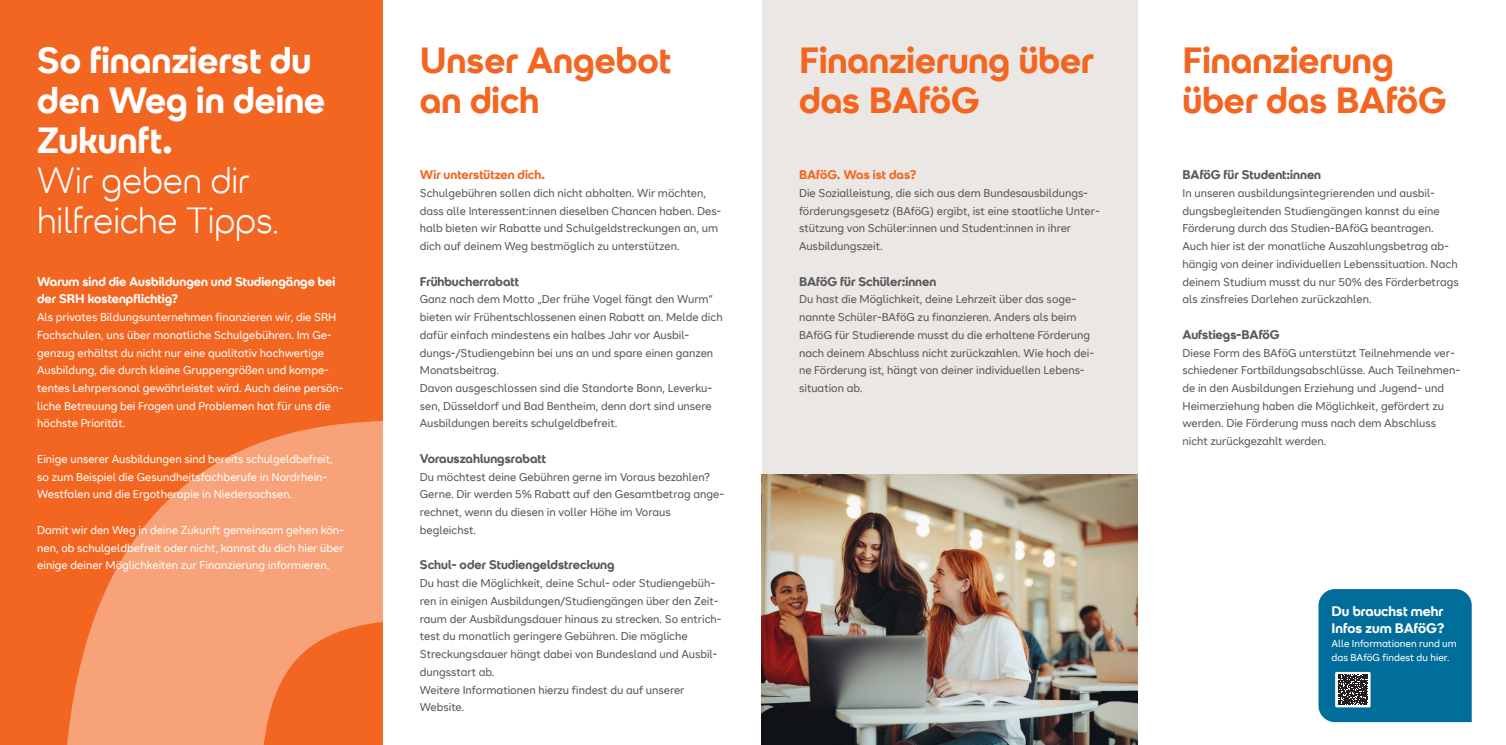
<style>
.page{position:relative;width:1506px;height:745px;background:#fff}
.page>*{position:absolute;margin:0;border:0;box-sizing:border-box;transform-origin:0 0}
.SRH_BI_FL_Headline_L{font:700 36.25px/40px "SRH Headline";color:#f36621}
.SRH_BI_FL_Headline_L-2{font:700 36.25px/40px "SRH Headline";color:#fff}
.SRH_BI_FL_Headline_B{font:700 13.75px/17.5px "SRH Headline";color:#fff}
.SRH_BI_FL_Subheadlin{font:700 12.5px "SRH Headline";color:#57585a}
.SRH_BI_FL_Subheadlin-2{font:700 12.5px/17.8px "SRH Headline";color:#fff}
.SRH_BI_FL_Subheadlin-3{font:700 12.5px "SRH Headline";color:#f36621}
.SRH_BI_FL_Copy_105x2{font:700 12.5px "SRH Headline";color:#57585a}
.SRH_BI_FL_Copy_105x2-2{font:11.25px/17.8px "SRH Text";color:#57585a}
.SRH_BI_FL_Copy_105x2-3{font:11.25px/17.8px "SRH Text";color:#fff}
.SRH_BI_FL_Copy_Box_1{font:10px/13.8px "SRH Text";color:#fff}
.s1{font-weight:300}
</style>
<div class="page">
<div style="left:762px;top:0;width:375px;height:744px;background:#ebe7e4"></div>
<div style="left:0;top:0;width:383px;height:744px;background:#f36621"></div>
<svg style="left:1318px;top:589px;width:154px;height:132px;background:#0b6f99"></svg>
<svg style="left:67px;top:421px;width:316px;height:323px;fill:#f7a278"></svg>
<img style="left:762px;top:474px;width:375px;height:270px">
<p class="SRH_BI_FL_Headline_L-2" style="left:37px;top:40px;width:290px">So finanzierst du den Weg in deine<br>Zukunft.<br><span class="s1">Wir geben dir hilfreiche Tipps.</span></p>
<p class="SRH_BI_FL_Subheadlin-2" style="left:37px;top:272px;width:300px">Warum sind die Ausbildungen und Studiengänge bei der SRH kostenpflichtig?</p>
<p class="SRH_BI_FL_Copy_105x2-3" style="left:37px;top:308px;width:308px">Als privates Bildungsunternehmen finanzieren wir, die SRH Fachschulen, uns über monatliche Schulgebühren. Im Ge&shy;genzug erhältst du nicht nur eine qualitativ hochwertige Ausbildung, die durch kleine Gruppengrößen und kompe&shy;tentes Lehrpersonal gewährleistet wird. Auch deine persön&shy;liche Betreuung bei Fragen und Problemen hat für uns die höchste Priorität.</p>
<p class="SRH_BI_FL_Copy_105x2-3" style="left:37px;top:450px;width:297px">Einige unserer Ausbildungen sind bereits schulgeldbefreit, so zum Beispiel die Gesundheitsfachberufe in Nordrhein-<br>Westfalen und die Ergotherapie in Niedersachsen.</p>
<p class="SRH_BI_FL_Copy_105x2-3" style="left:37px;top:521px;width:308px;text-align:justify">Damit wir den Weg in deine Zukunft gemeinsam gehen kön&shy;nen, ob schulgeldbefreit oder nicht, kannst du dich hier über einige deiner Möglichkeiten zur Finanzierung informieren.</p>
<p class="SRH_BI_FL_Headline_L" style="left:420px;top:40px;width:253px">Unser Angebot an dich</p>
<p class="SRH_BI_FL_Subheadlin-3" style="left:420px;top:167px;width:127px">Wir unterstützen dich.</p>
<p class="SRH_BI_FL_Copy_105x2-2" style="left:420px;top:184px;width:303px">Schulgebühren sollen dich nicht abhalten. Wir möchten, dass alle Interessent:innen dieselben Chancen haben. Des&shy;halb bieten wir Rabatte und Schulgeldstreckungen an, um dich auf deinem Weg bestmöglich zu unterstützen.</p>
<p class="SRH_BI_FL_Subheadlin" style="left:420px;top:274px;width:101px">Frühbucherrabatt</p>
<p class="SRH_BI_FL_Copy_105x2-2" style="left:420px;top:290px;width:304px">Ganz nach dem Motto „Der frühe Vogel fängt den Wurm“ bieten wir Frühentschlossenen einen Rabatt an. Melde dich dafür einfach mindestens ein halbes Jahr vor Ausbil&shy;dungs-/Studiengebinn bei uns an und spare einen ganzen Monatsbeitrag.</p>
<p class="SRH_BI_FL_Copy_105x2-2" style="left:420px;top:379px;width:294px;text-align:justify">Davon ausgeschlossen sind die Standorte Bonn, Leverku&shy;sen, Düsseldorf und Bad Bentheim, denn dort sind unsere Ausbildungen bereits schulgeldbefreit.</p>
<p class="SRH_BI_FL_Subheadlin" style="left:420px;top:451px;width:128px">Vorauszahlungsrabatt</p>
<p class="SRH_BI_FL_Copy_105x2-2" style="left:420px;top:467px;width:306px">Du möchtest deine Gebühren gerne im Voraus bezahlen?<br>Gerne. Dir werden 5% Rabatt auf den Gesamtbetrag ange&shy;rechnet, wenn du diesen in voller Höhe im Voraus begleichst.</p>
<p class="SRH_BI_FL_Subheadlin" style="left:420px;top:557px;width:196px">Schul- oder Studiengeldstreckung</p>
<p class="SRH_BI_FL_Copy_105x2-2" style="left:420px;top:574px;width:303px">Du hast die Möglichkeit, deine Schul- oder Studiengebüh&shy;ren in einigen Ausbildungen/Studiengängen über den Zeit&shy;raum der Ausbildungsdauer hinaus zu strecken. So entrich&shy;test du monatlich geringere Gebühren. Die mögliche Streckungsdauer hängt dabei von Bundesland und Ausbil&shy;dungsstart ab.</p>
<p class="SRH_BI_FL_Copy_105x2-2" style="left:420px;top:680px;width:266px">Weitere Informationen hierzu findest du auf unserer<br>Website.</p>
<p class="SRH_BI_FL_Headline_L" style="left:799px;top:40px;width:296px">Finanzierung über das BAföG</p>
<p class="SRH_BI_FL_Subheadlin-3" style="left:799px;top:167px;width:119px">BAföG. Was ist das?</p>
<p class="SRH_BI_FL_Copy_105x2-2" style="left:799px;top:184px;width:302px">Die Sozialleistung, die sich aus dem Bundesausbildungs&shy;förderungsgesetz (BAföG) ergibt, ist eine staatliche Unter&shy;stützung von Schüler:innen und Student:innen in ihrer Ausbildungszeit.</p>
<p class="SRH_BI_FL_Subheadlin" style="left:799px;top:274px;width:139px">BAföG für Schüler:innen</p>
<p class="SRH_BI_FL_Copy_105x2-2" style="left:799px;top:290px;width:297px">Du hast die Möglichkeit, deine Lehrzeit über das soge&shy;nannte Schüler-BAföG zu finanzieren. Anders als beim BAföG für Studierende musst du die erhaltene Förderung nach deinem Abschluss nicht zurückzahlen. Wie hoch dei&shy;ne Förderung ist, hängt von deiner individuellen Lebens&shy;situation ab.</p>
<p class="SRH_BI_FL_Headline_L" style="left:1182px;top:40px;width:266px">Finanzierung über das BAföG</p>
<p class="SRH_BI_FL_Copy_105x2" style="left:1182px;top:167px;width:140px">BAföG für Student:innen</p>
<p class="SRH_BI_FL_Copy_105x2-2" style="left:1182px;top:184px;width:278px">In unseren ausbildungsintegrierenden und ausbil&shy;dungsbegleitenden Studiengängen kannst du eine Förderung durch das Studien-BAföG beantragen.<br>Auch hier ist der monatliche Auszahlungsbetrag ab&shy;hängig von deiner individuellen Lebenssituation. Nach deinem Studium musst du nur 50% des Förderbetrags als zinsfreies Darlehen zurückzahlen.</p>
<p class="SRH_BI_FL_Copy_105x2" style="left:1182px;top:327px;width:99px">Aufstiegs-BAföG</p>
<p class="SRH_BI_FL_Copy_105x2-2" style="left:1182px;top:343px;width:279px">Diese Form des BAföG unterstützt Teilnehmende ver&shy;schiedener Fortbildungsabschlüsse. Auch Teilnehmen&shy;de in den Ausbildungen Erziehung und Jugend- und Heimerziehung haben die Möglichkeit, gefördert zu werden. Die Förderung muss nach dem Abschluss nicht zurückgezahlt werden.</p>
<p class="SRH_BI_FL_Headline_B" style="left:1332px;top:601px;width:114px">Du brauchst mehr<br>Infos zum BAföG?</p>
<p class="SRH_BI_FL_Copy_Box_1" style="left:1332px;top:636px;width:127px">Alle Informationen rund um das BAföG findest du hier.</p>
</div>
